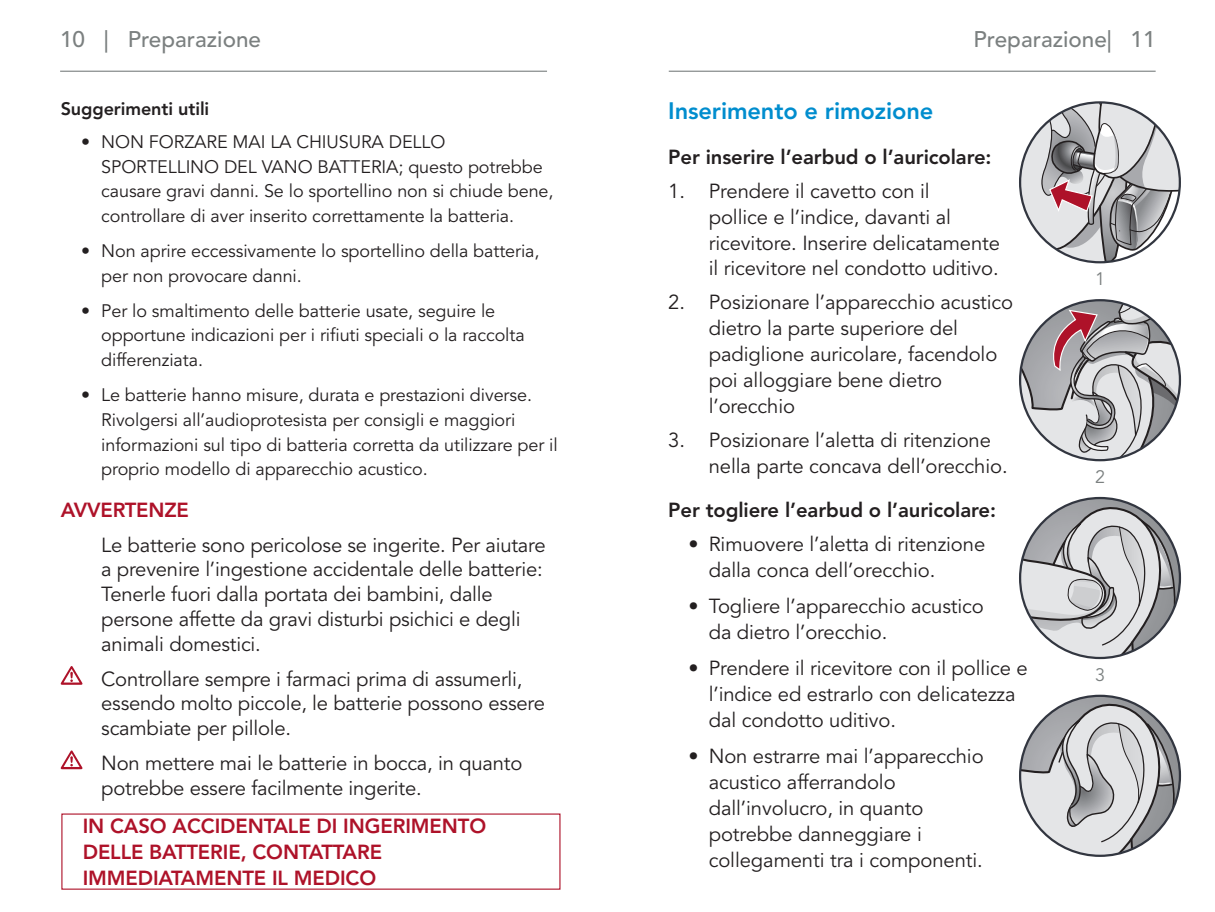
<style>
.page{position:relative;width:1215px;height:912px;background:#fff}
.page>*{position:absolute;margin:0;border:0;box-sizing:border-box;transform-origin:0 0}
._3a__Blue_Subs{font:23.62px "Avenir LT SLI Std Heavy";letter-spacing:-.005em;color:#008dce}
.t1{font:22.5px "Avenir LT SLI Std Medium";color:#7b8080}
._1__body{font:20.25px/25.9px "Avenir LT Std";letter-spacing:-.005em;color:#231f20}
._1__body-2{font:20.25px/25.9px "Avenir LT SLI Std Heavy";letter-spacing:-.005em;color:#ae1229}
._3b__Black_Subs{font:20.25px "Avenir LT SLI Std Heavy";letter-spacing:-.005em;color:#231f20}
.t2{font:18px/24.8px "Avenir LT Std";letter-spacing:-.005em;color:#231f20}
._3b__Black_Subs-2{font:18px "Avenir LT SLI Std Heavy";letter-spacing:-.005em;color:#231f20}
.caption_number{font:18px "Avenir LT Std";color:#7b8080}
</style>
<div class="page">
<hr style="left:60px;top:71px;width:487px;height:1px;background:#7b8080">
<hr style="left:669px;top:71px;width:487px;height:1px;background:#7b8080">
<svg style="left:61px;top:666px;width:21px;height:18px"></svg>
<svg style="left:61px;top:750px;width:21px;height:19px"></svg>
<svg style="left:1020px;top:103px;width:160px;height:159px"></svg>
<svg style="left:1020px;top:300px;width:160px;height:160px"></svg>
<svg style="left:1020px;top:499px;width:160px;height:158px"></svg>
<svg style="left:1020px;top:697px;width:160px;height:158px"></svg>
<p class="t1" style="left:60px;top:27px;width:202px">10 | Preparazione</p>
<p class="t1" style="left:973px;top:27px;width:184px">Preparazione| 11</p>
<p class="_3b__Black_Subs-2" style="left:61px;top:98px;width:150px">Suggerimenti utili</p>
<p class="t2" style="left:101px;top:130px;width:454px;text-indent:-20px">• NON FORZARE MAI LA CHIUSURA DELLO SPORTELLINO DEL VANO BATTERIA; questo potrebbe causare gravi danni. Se lo sportellino non si chiude bene, controllare di aver inserito correttamente la batteria.</p>
<p class="t2" style="left:101px;top:239px;width:440px;text-indent:-20px">• Non aprire eccessivamente lo sportellino della batteria, per non provocare danni.</p>
<p class="t2" style="left:101px;top:298px;width:425px;text-indent:-20px">• Per lo smaltimento delle batterie usate, seguire le opportune indicazioni per i rifiuti speciali o la raccolta differenziata.</p>
<p class="t2" style="left:101px;top:383px;width:458px;text-indent:-20px">• Le batterie hanno misure, durata e prestazioni diverse.<br>Rivolgersi all’audioprotesista per consigli e maggiori informazioni sul tipo di batteria corretta da utilizzare per il proprio modello di apparecchio acustico.</p>
<p class="_1__body-2" style="left:61px;top:496px;width:130px">AVVERTENZE</p>
<p class="_1__body" style="left:101px;top:532px;width:446px;line-height:24.8px">Le batterie sono pericolose se ingerite. Per aiutare a prevenire l’ingestione accidentale delle batterie:<br>Tenerle fuori dalla portata dei bambini, dalle persone affette da gravi disturbi psichici e degli animali domestici.</p>
<p class="_1__body" style="left:101px;top:666px;width:445px;line-height:24.8px">Controllare sempre i farmaci prima di assumerli, essendo molto piccole, le batterie possono essere scambiate per pillole.</p>
<p class="_1__body" style="left:101px;top:751px;width:423px;line-height:24.8px">Non mettere mai le batterie in bocca, in quanto potrebbe essere facilmente ingerite.</p>
<p class="_1__body-2" style="left:83px;top:813px;width:405px">IN CASO ACCIDENTALE DI INGERIMENTO<br>DELLE BATTERIE, CONTATTARE<br>IMMEDIATAMENTE IL MEDICO</p>
<p class="_3a__Blue_Subs" style="left:668px;top:97px;width:267px">Inserimento e rimozione</p>
<p class="_3b__Black_Subs" style="left:668px;top:145px;width:325px">Per inserire l’earbud o l’auricolare:</p>
<p class="_1__body" style="left:709px;top:178px;width:293px;text-indent:-40px">1. Prendere il cavetto con il<br>pollice e l’indice, davanti al ricevitore. Inserire delicatamente il ricevitore nel condotto uditivo.</p>
<p class="_1__body" style="left:709px;top:290px;width:306px;text-indent:-40px">2. Posizionare l’apparecchio acustico dietro la parte superiore del padiglione auricolare, facendolo poi alloggiare bene dietro l’orecchio</p>
<p class="_1__body" style="left:709px;top:427px;width:300px;text-indent:-40px">3. Posizionare l’aletta di ritenzione nella parte concava dell’orecchio.</p>
<p class="_3b__Black_Subs" style="left:668px;top:498px;width:329px">Per togliere l’earbud o l’auricolare:</p>
<p class="_1__body" style="left:709px;top:532px;width:278px;text-indent:-20px">• Rimuovere l’aletta di ritenzione dalla conca dell’orecchio.</p>
<p class="_1__body" style="left:709px;top:594px;width:277px;text-indent:-20px">• Togliere l’apparecchio acustico da dietro l’orecchio.</p>
<p class="_1__body" style="left:709px;top:655px;width:320px;text-indent:-20px">• Prendere il ricevitore con il pollice e l’indice ed estrarlo con delicatezza dal condotto uditivo.</p>
<p class="_1__body" style="left:709px;top:743px;width:276px;text-indent:-20px">• Non estrarre mai l’apparecchio acustico afferrandolo dall’involucro, in quanto potrebbe danneggiare i collegamenti tra i componenti.</p>
<p class="caption_number" style="left:1095px;top:268px;width:12px">1</p>
<p class="caption_number" style="left:1095px;top:466px;width:12px">2</p>
<p class="caption_number" style="left:1095px;top:664px;width:12px">3</p>
</div>
